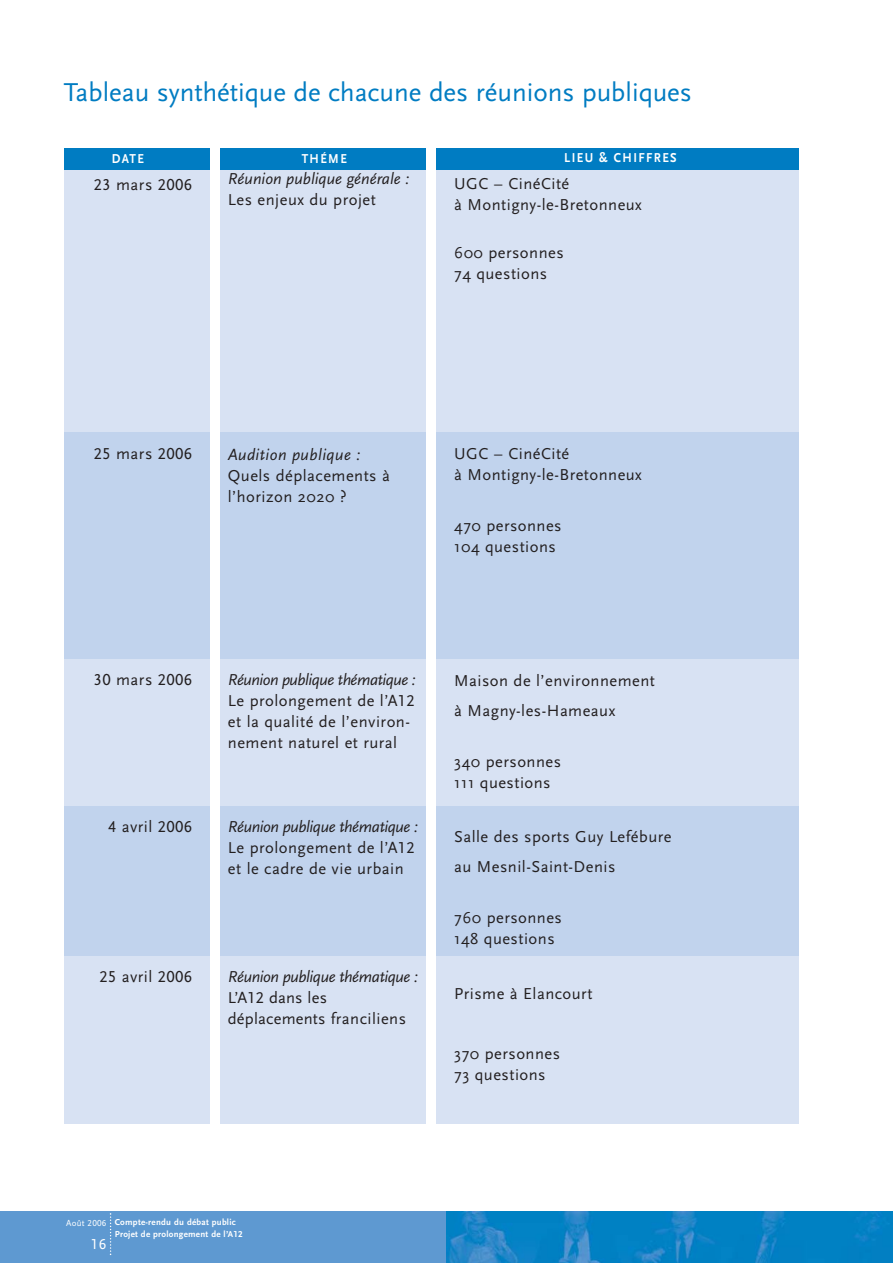
<style>
.page{position:relative;width:893px;height:1263px;background:#fff}
.page>*{position:absolute;margin:0;border:0;box-sizing:border-box;transform-origin:0 0}
.t1{font:27px "Scala Sans";color:#007cc2}
.t2{font:16.5px/21px "Scala Sans";letter-spacing:.03em;color:#231f20}
.t3{font:16.5px/21px "Scala Sans";letter-spacing:.01em;color:#231f20}
.t4{font:16.5px "Scala Sans Caps";letter-spacing:.025em;color:#231f20}
.t5{font:italic 16.5px "Scala Sans";color:#231f20}
.t6{font:italic 16.5px "Scala Sans";letter-spacing:.025em;color:#231f20}
.t7{font:15px "Scala Sans Caps";color:#fff}
.t8{font:700 13.5px "Scala Sans";letter-spacing:.115em;color:#fff;scale:.9 1}
.t9{font:700 9px/12px "Scala Sans";letter-spacing:.03em;color:#fff}
.t10{font:9px "Scala Sans";color:#fff}
.s1{font-family:"Scala Sans"}
.s2{font-style:italic}
.s3{font-family:"Scala Sans Caps"}
.s4{font-family:"Scala Sans Figures"}
</style>
<div class="page">
<div style="left:0;top:1212px;width:893px;height:51px;background:#5e99d1"></div>
<img style="left:446px;top:1212px;width:447px;height:51px">
<svg style="left:110px;top:1213px;width:1px;height:42px"></svg>
<div style="left:64px;top:151px;width:734px;height:973px;background:#d8e2f3"></div>
<div style="left:64px;top:806px;width:734px;height:149px;background:#c1d3ed"></div>
<div style="left:64px;top:432px;width:734px;height:227px;background:#c1d3ed"></div>
<div style="left:220px;top:149px;width:206px;height:21px;background:#007cc2"></div>
<div style="left:64px;top:149px;width:148px;height:21px;background:#007cc2"></div>
<div style="left:435px;top:149px;width:363px;height:21px;background:#007cc2"></div>
<div style="left:211px;top:149px;width:9px;height:999px;background:#fff"></div>
<div style="left:426px;top:149px;width:9px;height:1033px;background:#fff"></div>
<h1 class="t1" style="left:64px;top:78px;width:630px">Tableau synthétique de chacune des réunions publiques</h1>
<p class="t8" style="left:112px;top:153px;width:37px">DATE</p>
<p class="t4" style="left:94px;top:175px;width:100px">23 <span class="s1">mars</span> 2006</p>
<p class="t8" style="left:302px;top:153px;width:52px">THÉME</p>
<p class="t5" style="left:228px;top:172px;width:183px">Réunion publique générale :</p>
<p class="t2" style="left:228px;top:190px;width:149px">Les enjeux du projet</p>
<p class="t8" style="left:564px;top:152px;width:126px">LIEU &amp; CHIFFRES</p>
<p class="t2" style="left:454px;top:174px;width:189px">UGC – CinéCité<br>à Montigny-le-Bretonneux</p>
<p class="t2" style="left:454px;top:243px;width:111px">600 personnes<br>74 questions</p>
<p class="t4" style="left:94px;top:443px;width:100px">25 <span class="s1">mars</span> 2006</p>
<p class="t6" style="left:228px;top:448px;width:134px">Audition publique :</p>
<p class="t2" style="left:228px;top:466px;width:164px">Quels déplacements à l’horizon 2020 ?</p>
<p class="t2" style="left:454px;top:444px;width:189px">UGC – CinéCité<br>à Montigny-le-Bretonneux</p>
<p class="t2" style="left:454px;top:516px;width:109px">470 personnes<br>104 questions</p>
<p class="t4" style="left:94px;top:670px;width:100px">30 <span class="s1">mars</span> 2006</p>
<p class="t4" style="left:108px;top:817px;width:85px">4 <span class="s1">avril</span> 2006</p>
<p class="t4" style="left:99px;top:967px;width:94px">25 <span class="s1">avril</span> 2006</p>
<p class="t2" style="left:228px;top:670px;width:190px"><span class="s2">Réunion publique thématique :<br></span>Le prolongement de l’A<span class="s3">12 </span>et la qualité de l’environ&shy;nement naturel et rural</p>
<p class="t2" style="left:228px;top:817px;width:192px"><span class="s2">Réunion publique thématique :<br></span>Le prolongement de l’A<span class="s3">12 </span>et le cadre de vie urbain</p>
<p class="t3" style="left:228px;top:967px;width:192px"><span class="s2">Réunion publique thématique :<br></span>L’A<span class="s3">12</span> dans les déplacements franciliens</p>
<p class="t2" style="left:454px;top:666px;width:202px;line-height:30px">Maison de l’environnement à Magny-les-Hameaux</p>
<p class="t2" style="left:454px;top:751px;width:108px">340 personnes<br>111 questions</p>
<p class="t2" style="left:454px;top:822px;width:219px;line-height:30px">Salle des sports Guy Lefébure au Mesnil-Saint-Denis</p>
<p class="t2" style="left:454px;top:907px;width:109px">760 personnes<br>148 questions</p>
<p class="t2" style="left:454px;top:984px;width:140px">Prisme à Elancourt</p>
<p class="t2" style="left:454px;top:1044px;width:107px">370 personnes<br>73 questions</p>
<p class="t10" style="left:66px;top:1218px;width:42px">Août <span class="s3">2006</span></p>
<p class="t7" style="left:91px;top:1235px;width:17px">16</p>
<p class="t9" style="left:115px;top:1217px;width:129px">Compte-rendu du débat public<br>Projet de prolongement de l’A<span class="s4">12</span></p>
</div>
